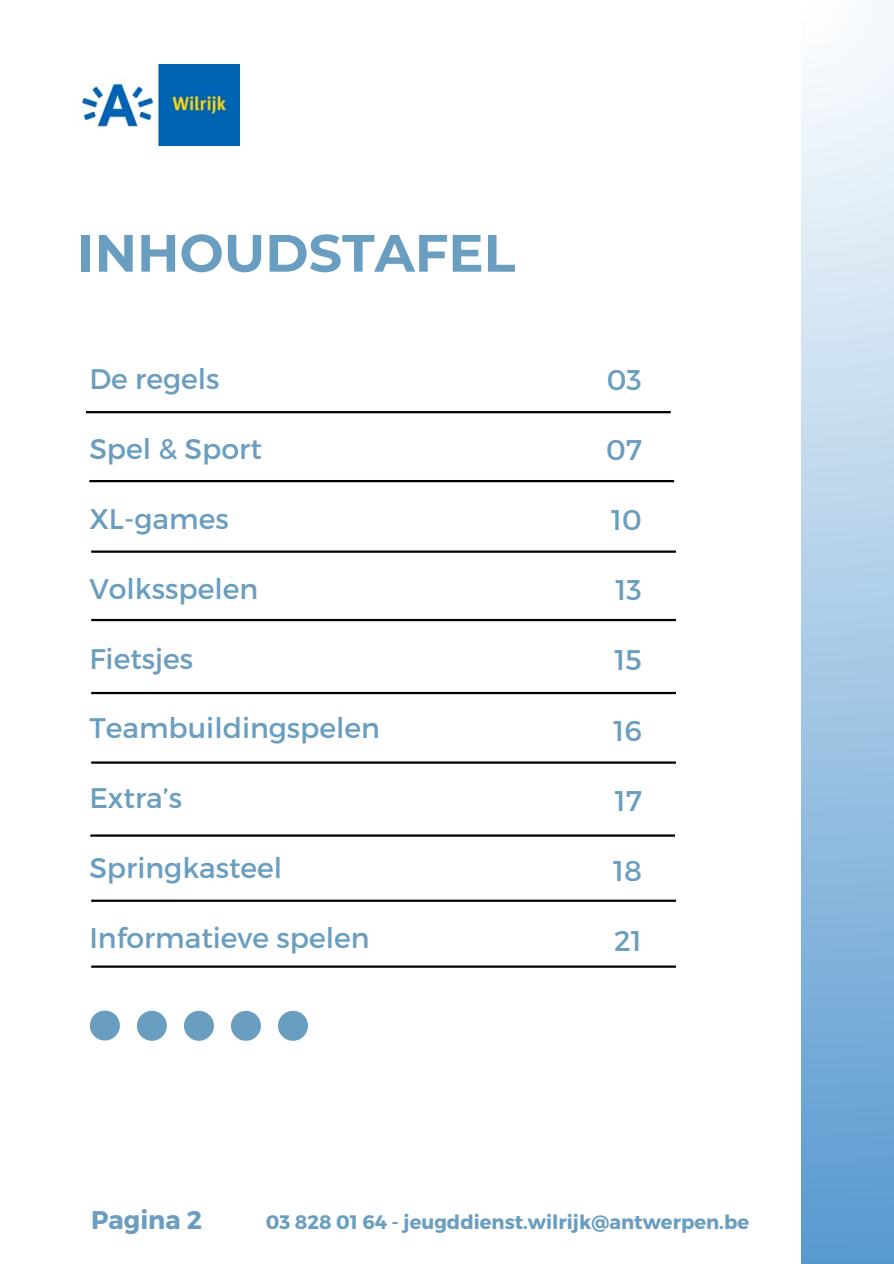
<style>
.page{position:relative;width:894px;height:1264px;background:#fff}
.page>*{position:absolute;margin:0;border:0;box-sizing:border-box;transform-origin:0 0}
.t1{font:700 52.5px "Montserrat";color:#6a9ec0}
.t2{font:28.5px "Montserrat";color:#6a9ec0}
.t3{font:28.35px "Montserrat";color:#6a9ec0}
.t4{font:700 25.5px "Montserrat";color:#6a9ec0}
.t5{font:700 19.5px "Montserrat";color:#6a9ec0}
</style>
<div class="page">
<hr style="left:89px;top:480px;width:585px;height:2px;background:#000">
<hr style="left:91px;top:550px;width:584px;height:2px;background:#000">
<hr style="left:91px;top:619px;width:584px;height:2px;background:#000">
<hr style="left:91px;top:692px;width:584px;height:2px;background:#000">
<hr style="left:91px;top:761px;width:584px;height:2px;background:#000">
<hr style="left:90px;top:834px;width:584px;height:2px;background:#000">
<div style="left:801px;top:0;width:92px;height:1263px;background:linear-gradient(to bottom,#fefeff,#5899d0)"></div>
<svg style="left:90px;top:1010px;width:30px;height:30px"></svg>
<svg style="left:137px;top:1010px;width:30px;height:30px"></svg>
<svg style="left:184px;top:1010px;width:30px;height:30px"></svg>
<svg style="left:231px;top:1010px;width:30px;height:30px"></svg>
<svg style="left:278px;top:1010px;width:30px;height:30px"></svg>
<img style="left:77px;top:64px;width:162px;height:81px">
<hr style="left:91px;top:899px;width:584px;height:2px;background:#000">
<hr style="left:91px;top:965px;width:584px;height:2px;background:#000">
<hr style="left:86px;top:411px;width:584px;height:2px;background:#000">
<h2 class="t1" style="left:77px;top:221px;width:439px">INHOUDSTAFEL</h2>
<p class="t3" style="left:89px;top:361px;width:132px">De regels</p>
<p class="t2" style="left:606px;top:361px;width:37px">03</p>
<p class="t3" style="left:89px;top:430px;width:174px">Spel &amp; Sport</p>
<p class="t2" style="left:606px;top:431px;width:37px">07</p>
<p class="t3" style="left:89px;top:500px;width:141px">XL-games</p>
<p class="t2" style="left:611px;top:501px;width:32px">10</p>
<p class="t3" style="left:89px;top:570px;width:170px">Volksspelen</p>
<p class="t2" style="left:615px;top:571px;width:28px">13</p>
<p class="t3" style="left:89px;top:640px;width:105px">Fietsjes</p>
<p class="t2" style="left:614px;top:641px;width:29px">15</p>
<p class="t3" style="left:89px;top:709px;width:292px">Teambuildingspelen</p>
<p class="t2" style="left:613px;top:712px;width:30px">16</p>
<p class="t3" style="left:89px;top:779px;width:94px">Extra’s</p>
<p class="t2" style="left:614px;top:782px;width:29px">17</p>
<p class="t3" style="left:89px;top:849px;width:194px">Springkasteel</p>
<p class="t2" style="left:613px;top:852px;width:30px">18</p>
<p class="t3" style="left:89px;top:919px;width:281px">Informatieve spelen</p>
<p class="t2" style="left:614px;top:922px;width:29px">21</p>
<h2 class="t4" style="left:91px;top:1202px;width:112px">Pagina 2</h2>
<h3 class="t5" style="left:266px;top:1209px;width:484px">03 828 01 64 - jeugddienst.wilrijk@antwerpen.be</h3>
</div>
